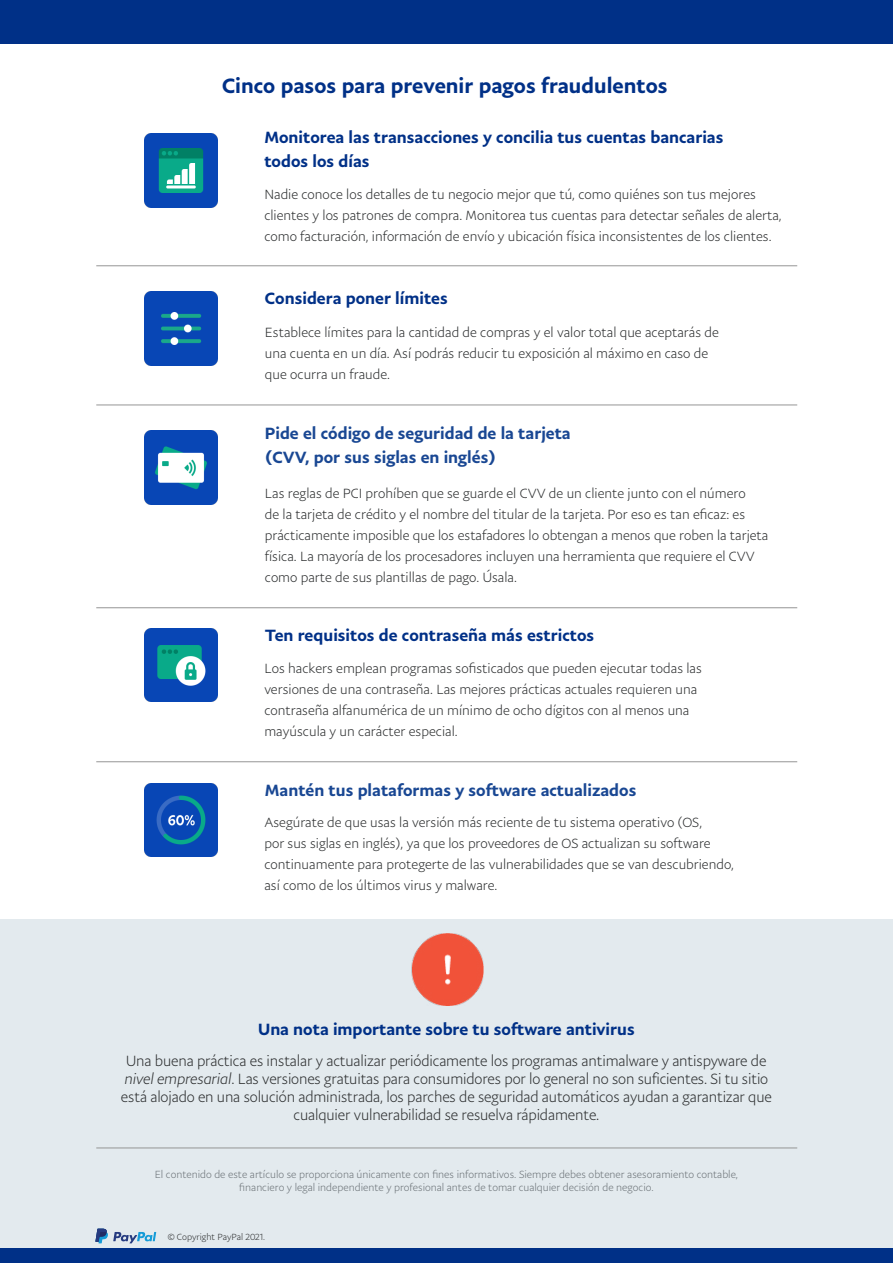
<style>
.page{position:relative;width:893px;height:1263px;background:#fff}
.page>*{position:absolute;margin:0;border:0;box-sizing:border-box;transform-origin:0 0}
.t1{font:500 21px "Pay Pal Sans Big";color:#003087}
.t2{font:500 16.5px/24px "Pay Pal Sans Big";color:#003087}
.t3{font:500 16.5px/24px "Pay Pal Sans Big";color:#194793}
.t4{font:300 15px/18px "Pay Pal Sans Big";letter-spacing:-.01em;color:#2c2e2f;text-align:center}
.t5{font:300 13.5px/21px "Pay Pal Sans Big";color:#2c2e2f}
.t6{font:300 10.5px/12.6px "Pay Pal Sans Big";color:#6c7378;text-align:center}
.t7{font:300 9px "Pay Pal Sans Big";color:#2c2e2f}
.s1{font-style:italic}
</style>
<div class="page">
<div style="left:0;top:920px;width:893px;height:328px;background:#e3eaee"></div>
<div style="left:0;top:1248px;width:893px;height:15px;background:#003087"></div>
<div style="left:0;top:0;width:893px;height:44px;background:#003087"></div>
<svg style="left:95px;top:1229px;width:61px;height:14px"></svg>
<hr style="left:96px;top:405px;width:701px;height:1px;background:#959595">
<hr style="left:96px;top:607px;width:701px;height:1px;background:#959595">
<hr style="left:96px;top:761px;width:701px;height:1px;background:#959595">
<hr style="left:96px;top:266px;width:701px;height:1px;background:#959595">
<hr style="left:96px;top:1148px;width:701px;height:1px;background:#959595">
<img style="left:144px;top:628px;width:74px;height:74px">
<img style="left:144px;top:134px;width:74px;height:73px">
<img style="left:144px;top:292px;width:74px;height:73px">
<img style="left:144px;top:430px;width:74px;height:74px">
<img style="left:144px;top:783px;width:74px;height:74px">
<img style="left:411px;top:933px;width:72px;height:72px">
<h1 class="t1" style="left:222px;top:72px;width:447px">Cinco pasos para prevenir pagos fraudulentos</h1>
<p class="t2" style="left:264px;top:125px;width:461px">Monitorea las transacciones y concilia tus cuentas bancarias todos los días</p>
<p class="t5" style="left:264px;top:183px;width:519px">Nadie conoce los detalles de tu negocio mejor que tú, como quiénes son tus mejores clientes y los patrones de compra. Monitorea tus cuentas para detectar señales de alerta, como facturación, información de envío y ubicación física inconsistentes de los clientes.</p>
<p class="t2" style="left:265px;top:286px;width:184px">Considera poner límites</p>
<p class="t5" style="left:265px;top:321px;width:456px">Establece límites para la cantidad de compras y el valor total que aceptarás de una cuenta en un día. Así podrás reducir tu exposición al máximo en caso de que ocurra un fraude.</p>
<p class="t3" style="left:265px;top:421px;width:307px">Pide el código de seguridad de la tarjeta (CVV, por sus siglas en inglés)</p>
<p class="t5" style="left:265px;top:482px;width:505px">Las reglas de PCI prohíben que se guarde el CVV de un cliente junto con el número<br>de la tarjeta de crédito y el nombre del titular de la tarjeta. Por eso es tan eficaz: es prácticamente imposible que los estafadores lo obtengan a menos que roben la tarjeta física. La mayoría de los procesadores incluyen una herramienta que requiere el CVV como parte de sus plantillas de pago. Úsala.</p>
<p class="t2" style="left:265px;top:623px;width:331px">Ten requisitos de contraseña más estrictos</p>
<p class="t5" style="left:264px;top:658px;width:439px">Los hackers emplean programas sofisticados que pueden ejecutar todas las versiones de una contraseña. Las mejores prácticas actuales requieren una contraseña alfanumérica de un mínimo de ocho dígitos con al menos una mayúscula y un carácter especial.</p>
<p class="t3" style="left:265px;top:777px;width:373px">Mantén tus plataformas y software actualizados</p>
<p class="t5" style="left:264px;top:812px;width:471px">Asegúrate de que usas la versión más reciente de tu sistema operativo (OS,<br>por sus siglas en inglés), ya que los proveedores de OS actualizan su software continuamente para protegerte de las vulnerabilidades que se van descubriendo, así como de los últimos virus y malware.</p>
<p class="t2" style="left:258px;top:1017px;width:378px">Una nota importante sobre tu software antivirus</p>
<p class="t4" style="left:121px;top:1051px;width:652px">Una buena práctica es instalar y actualizar periódicamente los programas antimalware y antispyware de <span class="s1">nivel empresarial</span>. Las versiones gratuitas para consumidores por lo general no son suficientes. Si tu sitio está alojado en una solución administrada, los parches de seguridad automáticos ayudan a garantizar que cualquier vulnerabilidad se resuelva rápidamente.</p>
<p class="t6" style="left:155px;top:1168px;width:585px">El contenido de este artículo se proporciona únicamente con fines informativos. Siempre debes obtener asesoramiento contable, financiero y legal independiente y profesional antes de tomar cualquier decisión de negocio.</p>
<p class="t7" style="left:168px;top:1231px;width:99px">© Copyright PayPal 2021.</p>
</div>
